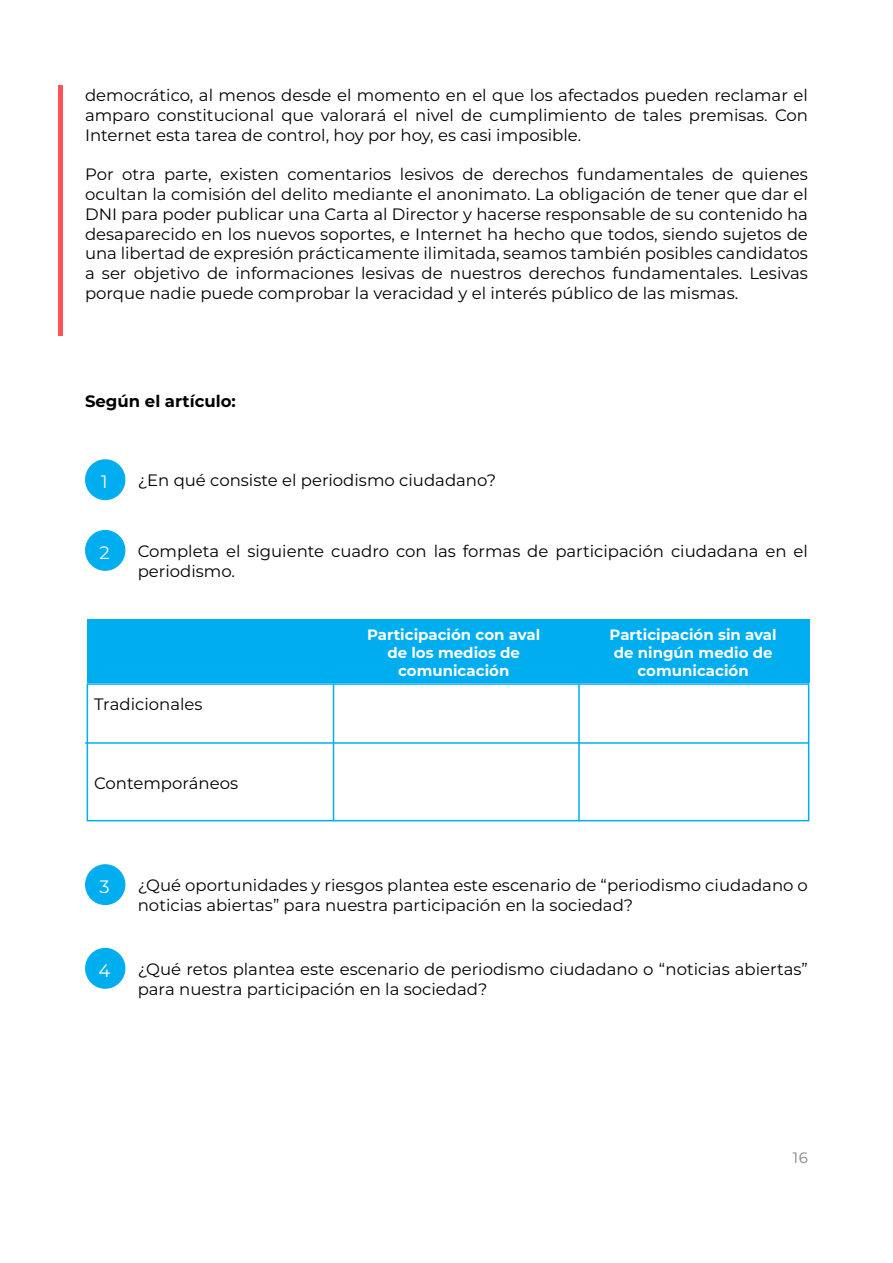
<style>
.page{position:relative;width:893px;height:1263px;background:#fff}
.page>*{position:absolute;margin:0;border:0;box-sizing:border-box;transform-origin:0 0}
.t1{font:18px "Montserrat";color:#fff}
.t2{font:16.5px/19.8px "Montserrat";color:#000}
.t3{font:700 16.5px "Montserrat";color:#000}
.t4{font:700 15px/18px "Montserrat";color:#fafafa;text-align:center}
.t5{font:15px "Montserrat";color:#808285}
</style>
<div class="page">
<div style="left:58px;top:85px;width:5px;height:250px;background:#ff5157"></div>
<div style="left:86px;top:460px;width:39px;height:39px;background:#00aeef;border-radius:50%"></div>
<div style="left:85px;top:459px;width:40px;height:41px;border:2px solid #00aeef;border-radius:50%"></div>
<div style="left:86px;top:531px;width:39px;height:39px;background:#00aeef;border-radius:50%"></div>
<div style="left:85px;top:530px;width:40px;height:41px;border:2px solid #00aeef;border-radius:50%"></div>
<div style="left:86px;top:865px;width:39px;height:39px;background:#00aeef;border-radius:50%"></div>
<div style="left:85px;top:864px;width:40px;height:41px;border:2px solid #00aeef;border-radius:50%"></div>
<div style="left:86px;top:949px;width:39px;height:39px;background:#00aeef;border-radius:50%"></div>
<div style="left:85px;top:948px;width:40px;height:41px;border:2px solid #00aeef;border-radius:50%"></div>
<div style="left:87px;top:620px;width:722px;height:63px;background:#00aeef"></div>
<div style="left:87px;top:683px;width:722px;height:138px;border:2px solid #00aeef"></div>
<hr style="left:333px;top:683px;width:1px;height:138px;background:#00aeef">
<hr style="left:578px;top:683px;width:2px;height:138px;background:#00aeef">
<hr style="left:85px;top:742px;width:723px;height:2px;background:#00aeef">
<p class="t2" style="left:85px;top:85px;width:724px;text-align:justify">democrático, al menos desde el momento en el que los afectados pueden reclamar el amparo constitucional que valorará el nivel de cumplimiento de tales premisas. Con Internet esta tarea de control, hoy por hoy, es casi imposible.</p>
<p class="t2" style="left:85px;top:164px;width:724px;text-align:justify">Por otra parte, existen comentarios lesivos de derechos fundamentales de quienes ocultan la comisión del delito mediante el anonimato. La obligación de tener que dar el DNI para poder publicar una Carta al Director y hacerse responsable de su contenido ha desaparecido en los nuevos soportes, e Internet ha hecho que todos, siendo sujetos de una libertad de expresión prácticamente ilimitada, seamos también posibles candidatos a ser objetivo de informaciones lesivas de nuestros derechos fundamentales. Lesivas porque nadie puede comprobar la veracidad y el interés pú blico de las mismas.</p>
<p class="t3" style="left:85px;top:389px;width:152px">Según el artículo:</p>
<p class="t1" style="left:101px;top:470px;width:8px">1</p>
<p class="t1" style="left:99px;top:540px;width:12px">2</p>
<p class="t2" style="left:138px;top:470px;width:360px">¿En qué consiste el periodismo ciudadano?</p>
<p class="t2" style="left:138px;top:541px;width:672px">Completa el siguiente cuadro con las formas de participación ciudadana en el periodismo.</p>
<p class="t4" style="left:367px;top:625px;width:175px">Participación con aval de los medios de comunicación</p>
<p class="t4" style="left:610px;top:625px;width:169px">Participación sin aval de ningún medio de comunicación</p>
<p class="t2" style="left:94px;top:694px;width:110px">Tradicionales</p>
<p class="t2" style="left:94px;top:773px;width:146px">Contemporáneos</p>
<p class="t1" style="left:99px;top:874px;width:12px">3</p>
<p class="t1" style="left:99px;top:958px;width:13px">4</p>
<p class="t2" style="left:138px;top:875px;width:672px">¿Qué oportunidades y riesgos plantea este escenario de “periodismo ciudadano o noticias abiertas” para nuestra participación en la sociedad?</p>
<p class="t2" style="left:138px;top:959px;width:672px">¿Qué retos plantea este escenario de periodismo ciudadano o “noticias abiertas” para nuestra participación en la sociedad?</p>
<p class="t5" style="left:793px;top:1147px;width:16px">16</p>
</div>
